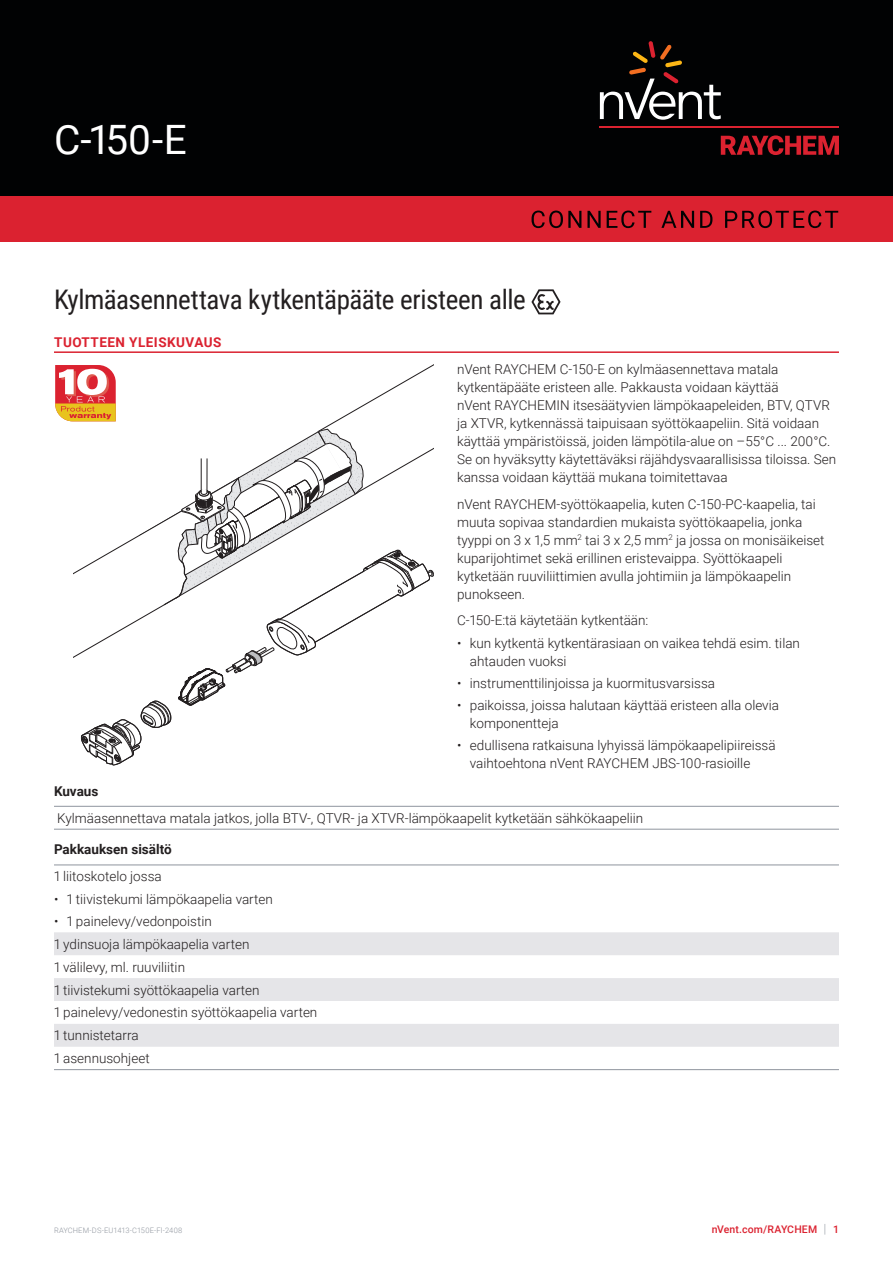
<style>
.page{position:relative;width:893px;height:1263px;background:#fff}
.page>*{position:absolute;margin:0;border:0;box-sizing:border-box;transform-origin:0 0}
.Title_Product_Name{font:40.5px "Roboto";color:#fff}
.Product_Description{font:27px "Roboto Condensed";letter-spacing:-.015em;color:#231f20}
.Bodytext_1{font:300 13.5px/18px "Roboto";color:#231f20}
.Table_Text{font:300 13.5px "Roboto";color:#231f20}
.Subhead_L-2{font:700 13.5px "Roboto";color:#231f20}
.Subhead{font:700 13.5px "Roboto";letter-spacing:.035em;color:#db2230}
.t1{font:500 10.5px "Roboto";letter-spacing:.015em;color:#db2230}
.t2{font:300 7.5px "Roboto";letter-spacing:.015em;color:#8f959e}
.s1{font-weight:300;font-size:12.6px;color:#8f959e}
</style>
<div class="page">
<div style="left:0;top:0;width:893px;height:196px;background:#010203"></div>
<div style="left:0;top:196px;width:893px;height:45px;background:#db2230"></div>
<svg style="left:532px;top:211px;width:306px;height:17px"></svg>
<svg style="left:721px;top:135px;width:118px;height:20px"></svg>
<hr style="left:600px;top:127px;width:239px;height:1px;background:#db2230">
<svg style="left:600px;top:41px;width:121px;height:79px"></svg>
<hr style="left:54px;top:351px;width:785px;height:2px;background:#db2230">
<svg style="left:531px;top:289px;width:30px;height:25px"></svg>
<hr style="left:54px;top:829px;width:785px;height:1px;background:#8f959e">
<hr style="left:54px;top:806px;width:785px;height:1px;background:#8f959e">
<svg style="left:54px;top:932px;width:785px;height:115px;fill:#e5e5e8"></svg>
<hr style="left:54px;top:864px;width:785px;height:1px;background:#8f959e">
<hr style="left:54px;top:1069px;width:785px;height:1px;background:#8f959e">
<svg style="left:55px;top:364px;width:379px;height:401px"></svg>
<p class="Title_Product_Name" style="left:54px;top:111px;width:134px">C-150-E</p>
<p class="Product_Description" style="left:54px;top:281px;width:473px">Kylmäasennettava kytkentäpääte eristeen alle</p>
<p class="Subhead" style="left:54px;top:333px;width:169px">TUOTTEEN YLEISKUVAUS</p>
<p class="Bodytext_1" style="left:457px;top:360px;width:381px">nVent RAYCHEM C-150-E on kylmäasennettava matala kytkentäpääte eristeen alle. Pakkausta voidaan käyttää<br>nVent RAYCHEMIN itsesäätyvien lämpökaapeleiden, BTV, QTVR ja XTVR, kytkennässä taipuisaan syöttökaapeliin. Sitä voidaan käyttää ympäristöissä, joiden lämpötila-alue on –55°C ... 200°C.<br>Se on hyväksytty käytettäväksi räjähdysvaarallisissa tiloissa. Sen kanssa voidaan käyttää mukana toimitettavaa</p>
<p class="Bodytext_1" style="left:457px;top:494px;width:369px">nVent RAYCHEM-syöttökaapelia, kuten C-150-PC-kaapelia, tai muuta sopivaa standardien mukaista syöttökaapelia, jonka tyyppi on 3 x 1,5 mm<sup>2</sup> tai 3 x 2,5 mm<sup>2</sup> ja jossa on monisäikeiset kuparijohtimet sekä erillinen eristevaippa. Syöttökaapeli kytketään ruuviliittimien avulla johtimiin ja lämpökaapelin punokseen.</p>
<p class="Bodytext_1" style="left:457px;top:611px;width:193px">C-150-E:tä käytetään kytkentään:</p>
<p class="Bodytext_1" style="left:470px;top:633px;width:332px;text-indent:-13px">• kun kytkentä kytkentärasiaan on vaikea tehdä esim. tilan ahtauden vuoksi</p>
<p class="Bodytext_1" style="left:457px;top:673px;width:259px">• instrumenttilinjoissa ja kuormitusvarsissa</p>
<p class="Bodytext_1" style="left:470px;top:696px;width:311px;text-indent:-13px">• paikoissa, joissa halutaan käyttää eristeen alla olevia komponentteja</p>
<p class="Bodytext_1" style="left:470px;top:736px;width:307px;text-indent:-13px">• edullisena ratkaisuna lyhyissä lämpökaapelipiireissä vaihtoehtona nVent RAYCHEM JBS-100-rasioille</p>
<p class="Subhead_L-2" style="left:54px;top:781px;width:46px">Kuvaus</p>
<p class="Table_Text" style="left:57px;top:808px;width:587px">Kylmäasennettava matala jatkos, jolla BTV-, QTVR- ja XTVR-lämpökaapelit kytketään sähkökaapeliin</p>
<p class="Subhead_L-2" style="left:54px;top:840px;width:119px">Pakkauksen sisältö</p>
<p class="Bodytext_1" style="left:54px;top:867px;width:109px">1 liitoskotelo jossa</p>
<p class="Bodytext_1" style="left:54px;top:889px;width:220px">• 1 tiivistekumi lämpökaapelia varten</p>
<p class="Bodytext_1" style="left:54px;top:912px;width:159px">• 1 painelevy/vedonpoistin</p>
<p class="Bodytext_1" style="left:54px;top:934px;width:197px">1 ydinsuoja lämpökaapelia varten</p>
<p class="Bodytext_1" style="left:54px;top:957px;width:133px">1 välilevy, ml. ruuviliitin</p>
<p class="Bodytext_1" style="left:54px;top:980px;width:207px">1 tiivistekumi syöttökaapelia varten</p>
<p class="Bodytext_1" style="left:54px;top:1003px;width:265px">1 painelevy/vedonestin syöttökaapelia varten</p>
<p class="Bodytext_1" style="left:54px;top:1026px;width:86px">1 tunnistetarra</p>
<p class="Table_Text" style="left:54px;top:1049px;width:97px">1 asennusohjeet</p>
<p class="t2" style="left:54px;top:1225px;width:130px">RAYCHEM-DS-EU1413-C150E-Fl-2408</p>
<p class="t1" style="left:712px;top:1222px;width:129px">nVent.com/RAYCHEM <span class="s1">|</span> 1</p>
</div>
